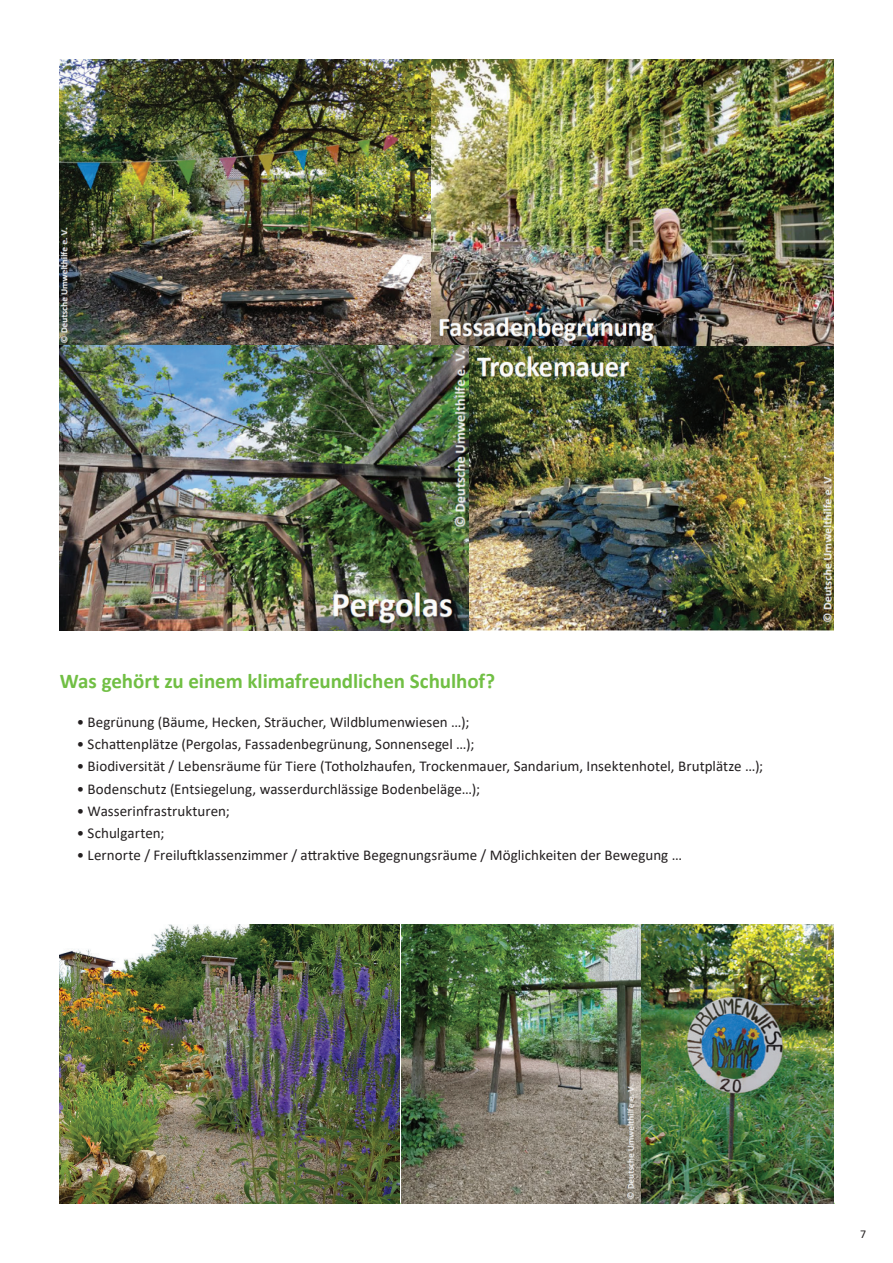
<style>
.page{position:relative;width:893px;height:1263px;background:#fff}
.page>*{position:absolute;margin:0;border:0;box-sizing:border-box;transform-origin:0 0}
.t1{font:700 21px "Calibri";letter-spacing:-.005em;color:#71bf44}
.t2{font:15px "Calibri";color:#231f20}
.t3{font:12px "Calibri";color:#231f20}
</style>
<div class="page">
<svg style="left:60px;top:1203px;width:774px;height:1px"></svg>
<img style="left:60px;top:60px;width:773px;height:570px">
<img style="left:60px;top:925px;width:580px;height:278px">
<img style="left:642px;top:925px;width:191px;height:278px">
<h1 class="t1" style="left:60px;top:666px;width:437px">Was gehört zu einem klimafreundlichen Schulhof?</h1>
<p class="t2" style="left:77px;top:711px;width:394px">• Begrünung (Bäume, Hecken, Sträucher, Wildblumenwiesen …);</p>
<p class="t2" style="left:77px;top:734px;width:399px">• Schattenplätze (Pergolas, Fassadenbegrünung, Sonnensegel …);</p>
<p class="t2" style="left:77px;top:756px;width:688px">• Biodiversität / Lebensräume für Tiere (Totholzhaufen, Trockenmauer, Sandarium, Insektenhotel, Brutplätze …);</p>
<p class="t2" style="left:77px;top:778px;width:405px">• Bodenschutz (Entsiegelung, wasserdurchlässige Bodenbeläge…);</p>
<p class="t2" style="left:77px;top:800px;width:155px">• Wasserinfrastrukturen;</p>
<p class="t2" style="left:77px;top:823px;width:89px">• Schulgarten;</p>
<p class="t2" style="left:77px;top:845px;width:607px">• Lernorte / Freiluftklassenzimmer / attraktive Begegnungsräume / Möglichkeiten der Bewegung …</p>
<p class="t3" style="left:860px;top:1225px;width:8px">7</p>
</div>
